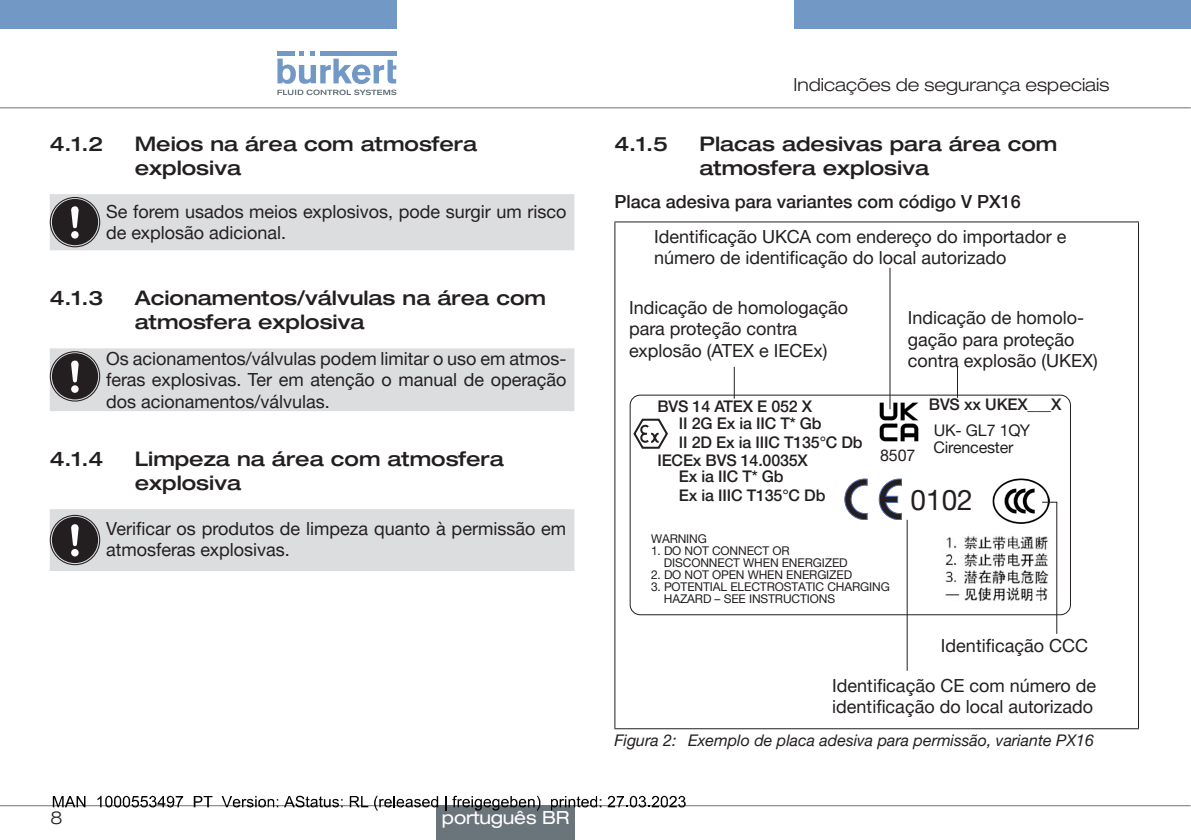
<style>
.page{position:relative;width:1191px;height:840px;background:#fff}
.page>*{position:absolute;margin:0;border:0;box-sizing:border-box;transform-origin:0 0}
.Fließtext{font:28px "Helvetica Neue LTW1 G";color:#231f20}
.t1{font:500 expanded 20px/24px "Helvetica Neue LTW1 G";color:#231f20}
.Fließtext-2{font:18px/21.6px "Helvetica Neue LTW1 G";color:#231f20}
.HI-Text_Blocksatz{font:18px/21.6px "Helvetica Neue LTW1 G";color:#231f20}
.Fließtext_fett{font:500 18px "Helvetica Neue LTW1 G";color:#231f20}
.t2{font:300 expanded 18px "Helvetica Neue LTW1 G";color:#231f20}
.t3{font:expanded 18px "Helvetica Neue LTW1 G";letter-spacing:-.01em;color:#fff}
.Beschriftung{font:500 16px/19.2px "Helvetica Neue LTW1 G";letter-spacing:-.01em;color:#231f20}
.t4{font:italic 16px "Helvetica Neue LTW1 G";color:#231f20}
.Beschriftung-2{font:16px "Helvetica Neue LTW1 G";letter-spacing:-.01em;color:#231f20}
._06_Abstand{font:12px/12px "Helvetica Neue LTW1 G";letter-spacing:-.01em;color:#231f20}
</style>
<div class="page">
<svg style="left:1190px;top:0;width:1px;height:28px"></svg>
<div style="left:0;top:0;width:396px;height:28px;background:#7299c6"></div>
<div style="left:793px;top:0;width:397px;height:28px;background:#7299c6"></div>
<svg style="left:277px;top:51px;width:119px;height:44px"></svg>
<hr style="left:0;top:107px;width:1190px;height:1px;background:#6a747b">
<svg style="left:50px;top:194px;width:524px;height:56px;background:#d1d2d4"></svg>
<svg style="left:50px;top:348px;width:524px;height:63px;background:#d2d3d5"></svg>
<div style="left:50px;top:509px;width:524px;height:61px;background:#dcdddf"></div>
<hr style="left:614px;top:221px;width:525px;height:1px;background:#231f20">
<hr style="left:614px;top:222px;width:1px;height:505px;background:#231f20">
<hr style="left:1138px;top:222px;width:1px;height:505px;background:#231f20">
<hr style="left:614px;top:727px;width:525px;height:1px;background:#231f20">
<hr style="left:734px;top:366px;width:1px;height:32px;background:#231f20">
<svg style="left:633px;top:418px;width:35px;height:30px"></svg>
<div style="left:630px;top:394px;width:440px;height:220px;border:1px solid #231f20;border-radius:10px"></div>
<svg style="left:879px;top:478px;width:23px;height:41px"></svg>
<svg style="left:844px;top:478px;width:23px;height:41px"></svg>
<img style="left:992px;top:478px;width:57px;height:45px">
<img style="left:945px;top:535px;width:96px;height:67px">
<img style="left:879px;top:399px;width:40px;height:43px">
<hr style="left:889px;top:268px;width:1px;height:141px;background:#231f20">
<hr style="left:957px;top:366px;width:1px;height:31px;background:#231f20">
<svg style="left:1041px;top:501px;width:16px;height:133px"></svg>
<hr style="left:906px;top:519px;width:1px;height:151px;background:#231f20">
<hr style="left:0;top:804px;width:1190px;height:1px;background:#6a747b">
<div style="left:436px;top:805px;width:139px;height:34px;background:#6a747b"></div>
<svg style="left:53px;top:796px;width:32px;height:10px"></svg>
<svg style="left:97px;top:795px;width:86px;height:12px"></svg>
<svg style="left:194px;top:796px;width:18px;height:10px"></svg>
<svg style="left:222px;top:796px;width:56px;height:11px"></svg>
<svg style="left:284px;top:795px;width:58px;height:12px"></svg>
<svg style="left:350px;top:796px;width:18px;height:10px"></svg>
<svg style="left:374px;top:795px;width:64px;height:15px"></svg>
<svg style="left:445px;top:796px;width:1px;height:14px"></svg>
<svg style="left:452px;top:795px;width:88px;height:15px"></svg>
<svg style="left:551px;top:796px;width:50px;height:14px"></svg>
<svg style="left:607px;top:795px;width:78px;height:12px"></svg>
<p class="t1" style="left:50px;top:131px;width:55px">4.1.2</p>
<p class="t1" style="left:135px;top:131px;width:344px">Meios na área com atmosfera explosiva</p>
<p class="HI-Text_Blocksatz" style="left:106px;top:200px;width:462px">Se forem usados meios explosivos, pode surgir um risco de explosão adicional.</p>
<p class="t1" style="left:50px;top:285px;width:55px">4.1.3</p>
<p class="t1" style="left:135px;top:285px;width:413px">Acionamentos/válvulas na área com atmosfera explosiva</p>
<p class="HI-Text_Blocksatz" style="left:106px;top:347px;width:462px;text-align:justify">Os acionamentos/válvulas podem limitar o uso em atmos&shy;feras explosivas. Ter em atenção o manual de operação dos acionamentos/válvulas.</p>
<p class="t1" style="left:50px;top:446px;width:55px">4.1.4</p>
<p class="t1" style="left:135px;top:446px;width:370px">Limpeza na área com atmosfera explosiva</p>
<p class="HI-Text_Blocksatz" style="left:106px;top:517px;width:461px">Verificar os produtos de limpeza quanto à permissão em atmosferas explosivas.</p>
<p class="t2" style="left:51px;top:806px;width:14px">8</p>
<p class="t3" style="left:442px;top:805px;width:129px">português BR</p>
<p class="t2" style="left:793px;top:74px;width:318px">Indicações de segurança especiais</p>
<p class="t1" style="left:614px;top:131px;width:55px">4.1.5</p>
<p class="t1" style="left:699px;top:131px;width:359px">Placas adesivas para área com atmosfera explosiva</p>
<p class="Fließtext_fett" style="left:614px;top:190px;width:408px">Placa adesiva para variantes com código V PX16</p>
<p class="Fließtext-2" style="left:654px;top:225px;width:414px">Identificação UKCA com endereço do importador e número de identificação do local autorizado</p>
<p class="Fließtext-2" style="left:629px;top:296px;width:220px">Indicação de homologação para proteção contra explosão (ATEX e IECEx)</p>
<p class="Beschriftung" style="left:657px;top:396px;width:156px">BVS 14 ATEX E 052 X</p>
<p class="Beschriftung" style="left:679px;top:413px;width:185px">II 2G Ex ia IIC T* Gb<br>II 2D Ex ia IIIC T135°C Db</p>
<p class="Beschriftung" style="left:657px;top:450px;width:152px">IECEx BVS 14.0035X</p>
<p class="Fließtext-2" style="left:908px;top:307px;width:191px">Indicação de homolo&shy;gação para proteção contra explosão (UKEX)</p>
<p class="Beschriftung" style="left:929px;top:395px;width:134px">BVS xx UKEX___X</p>
<p class="Beschriftung-2" style="left:880px;top:445px;width:37px">8507</p>
<p class="Beschriftung-2" style="left:933px;top:419px;width:98px">UK- GL7 1QY</p>
<p class="Beschriftung-2" style="left:933px;top:437px;width:81px">Cirencester</p>
<p class="Beschriftung" style="left:679px;top:466px;width:148px">Ex ia IIC T* Gb<br>Ex ia IIIC T135°C Db</p>
<p class="_06_Abstand" style="left:651px;top:532px;width:57px">WARNING</p>
<p class="_06_Abstand" style="left:664px;top:544px;width:185px;text-indent:-13px">1. DO NOT CONNECT OR<br>DISCONNECT WHEN ENERGIZED</p>
<p class="_06_Abstand" style="left:651px;top:568px;width:203px">2. DO NOT OPEN WHEN ENERGIZED</p>
<p class="_06_Abstand" style="left:664px;top:580px;width:227px;text-indent:-13px">3. POTENTIAL ELECTROSTATIC CHARGING<br>HAZARD – SEE INSTRUCTIONS</p>
<p class="Fließtext" style="left:910px;top:482px;width:64px">0102</p>
<p class="Fließtext-2" style="left:941px;top:634px;width:148px">Identificação CCC</p>
<p class="Fließtext-2" style="left:832px;top:674px;width:265px">Identificação CE com número de identificação do local autorizado</p>
<p class="t4" style="left:614px;top:730px;width:481px">Figura 2: Exemplo de placa adesiva para permissão, variante PX16</p>
</div>
